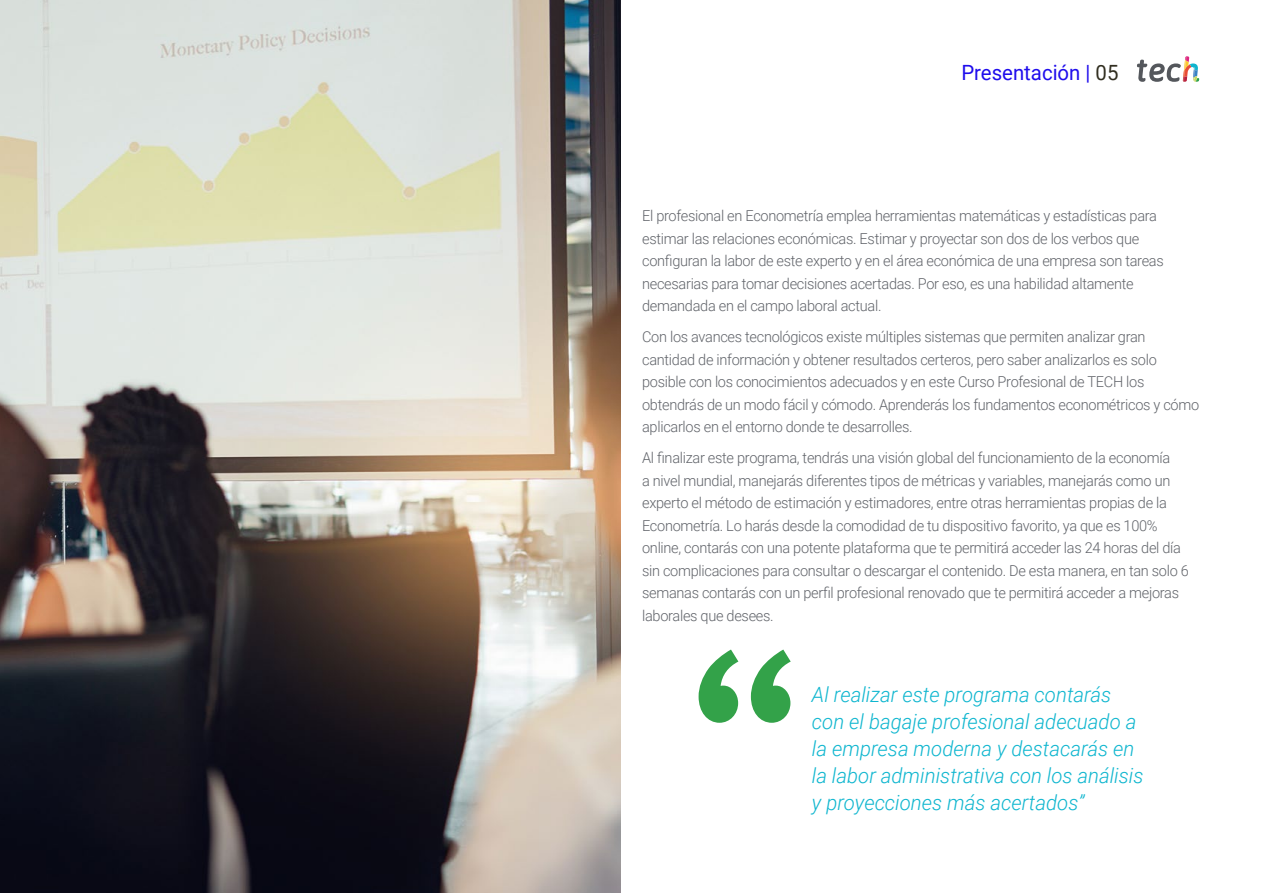
<style>
.page{position:relative;width:1263px;height:893px;background:#fff}
.page>*{position:absolute;margin:0;border:0;box-sizing:border-box;transform-origin:0 0}
.t1{font:italic 300 21px/27px "Roboto";color:#0fb6cf}
.t2{font:21px "Roboto";color:#1f0dec}
.t3{font:300 15px/22.5px "Roboto";letter-spacing:-.02em;color:#61646a}
.s1{color:#312e20}
</style>
<div class="page">
<svg style="left:698px;top:649px;width:93px;height:74px"></svg>
<img style="left:0;top:0;width:621px;height:893px">
<svg style="left:1137px;top:56px;width:62px;height:26px"></svg>
<h1 class="t2" style="left:961px;top:57px;width:159px">Presentación | <span class="s1">05</span></h1>
<p class="t3" style="left:642px;top:204px;width:523px">El profesional en Econometría emplea herramientas matemáticas y estadísticas para estimar las relaciones económicas. Estimar y proyectar son dos de los verbos que configuran la labor de este experto y en el área económica de una empresa son tareas necesarias para tomar decisiones acertadas. Por eso, es una habilidad altamente demandada en el campo laboral actual.</p>
<p class="t3" style="left:642px;top:325px;width:558px">Con los avances tecnológicos existe múltiples sistemas que permiten analizar gran cantidad de información y obtener resultados certeros, pero saber analizarlos es solo posible con los conocimientos adecuados y en este Curso Profesional de TECH los obtendrás de un modo fácil y cómodo. Aprenderás los fundamentos econométricos y cómo aplicarlos en el entorno donde te desarrolles.</p>
<p class="t3" style="left:642px;top:446px;width:548px">Al finalizar este programa, tendrás una visión global del funcionamiento de la economía<br>a nivel mundial, manejarás diferentes tipos de métricas y variables, manejarás como un experto el método de estimación y estimadores, entre otras herramientas propias de la Econometría. Lo harás desde la comodidad de tu dispositivo favorito, ya que es 100% online, contarás con una potente plataforma que te permitirá acceder las 24 horas del día sin complicaciones para consultar o descargar el contenido. De esta manera, en tan solo 6 semanas contarás con un perfil profesional renovado que te permitirá acceder a mejoras laborales que desees.</p>
<h1 class="t1" style="left:812px;top:680px;width:333px">Al realizar este programa contarás con el bagaje profesional adecuado a la empresa moderna y destacarás en la labor administrativa con los análisis y proyecciones más acertados”</h1>
</div>
